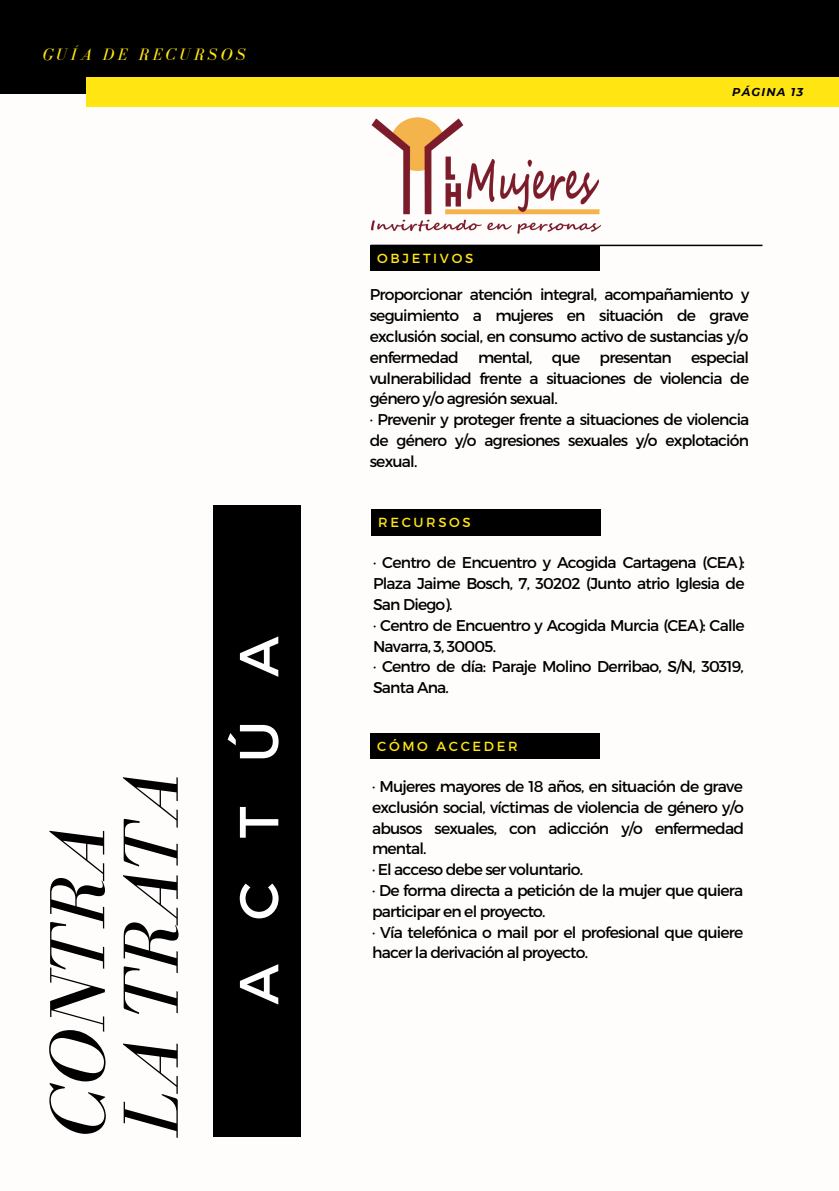
<style>
.page{position:relative;width:839px;height:1191px;background:#fff}
.page>*{position:absolute;margin:0;border:0;box-sizing:border-box;transform-origin:0 0}
.t1{font:italic 80.4px/73.6px "Bodoni FLF";color:#000}
.t2{font:54.8px "Montserrat";letter-spacing:.8em;color:#fff}
.t3{font:italic 17px "Bodoni FLF";letter-spacing:.2em;color:#ffe613}
.t4{font:15.6px/20.8px "Montserrat";letter-spacing:-.05em;color:#000}
.t5{font:13.2px "Montserrat";letter-spacing:.2em;color:#ffe613}
.t6{font:italic 700 11.4px "Montserrat";letter-spacing:.1em;color:#000}
</style>
<div class="page">
<hr style="left:371px;top:245px;width:391px;height:1px;background:#000">
<div style="left:0;top:0;width:838px;height:94px;background:#000"></div>
<div style="left:87px;top:77px;width:751px;height:30px;background:#ffe613"></div>
<div style="left:370px;top:245px;width:229px;height:26px;background:#000"></div>
<div style="left:371px;top:510px;width:229px;height:25px;background:#000"></div>
<div style="left:213px;top:505px;width:87px;height:632px;background:#000"></div>
<img style="left:371px;top:117px;width:229px;height:117px">
<div style="left:370px;top:733px;width:229px;height:26px;background:#000"></div>
<p class="t3" style="left:43px;top:45px;width:204px">GUÍA DE RECURSOS</p>
<h1 class="t1" style="left:40px;top:1136px;width:367px;rotate:-90deg">CONTRA<br>LA TRATA</h1>
<h2 class="t2" style="left:223px;top:1005px;width:370px;rotate:-90deg">ACTÚA</h2>
<p class="t5" style="left:377px;top:249px;width:97px">OBJETIVOS</p>
<p class="t6" style="left:732px;top:85px;width:72px">PÁGINA 13</p>
<p class="t4" style="left:370px;top:284px;width:381px">Proporcionar atención integral, acompañamiento y seguimiento a mujeres en situación de grave exclusión social, en consumo activo de sustancias y/o enfermedad mental, que presentan especial vulnerabilidad frente a situaciones de violencia de género y/o agresión sexual.<br>· Prevenir y proteger frente a situaciones de violencia de género y/o agresiones sexuales y/o explotación sexual.</p>
<p class="t5" style="left:378px;top:514px;width:94px">RECURSOS</p>
<p class="t4" style="left:373px;top:552px;width:373px">· Centro de Encuentro y Acogida Cartagena (CEA):<br>Plaza Jaime Bosch, 7, 30202 (Junto atrio Iglesia de San Diego).<br>· Centro de Encuentro y Acogida Murcia (CEA): Calle Navarra, 3, 30005.<br>· Centro de día: Paraje Molino Derribao, S/N, 30319, Santa Ana.</p>
<p class="t5" style="left:377px;top:738px;width:142px">CÓMO ACCEDER</p>
<p class="t4" style="left:372px;top:775px;width:373px">· Mujeres mayores de 18 años, en situación de grave exclusión social, víctimas de violencia de género y/o abusos sexuales, con adicción y/o enfermedad mental.<br>· El acceso debe ser voluntario.<br>· De forma directa a petición de la mujer que quiera participar en el proyecto.<br>· Vía telefónica o mail por el profesional que quiere hacer la derivación al proyecto.</p>
</div>
